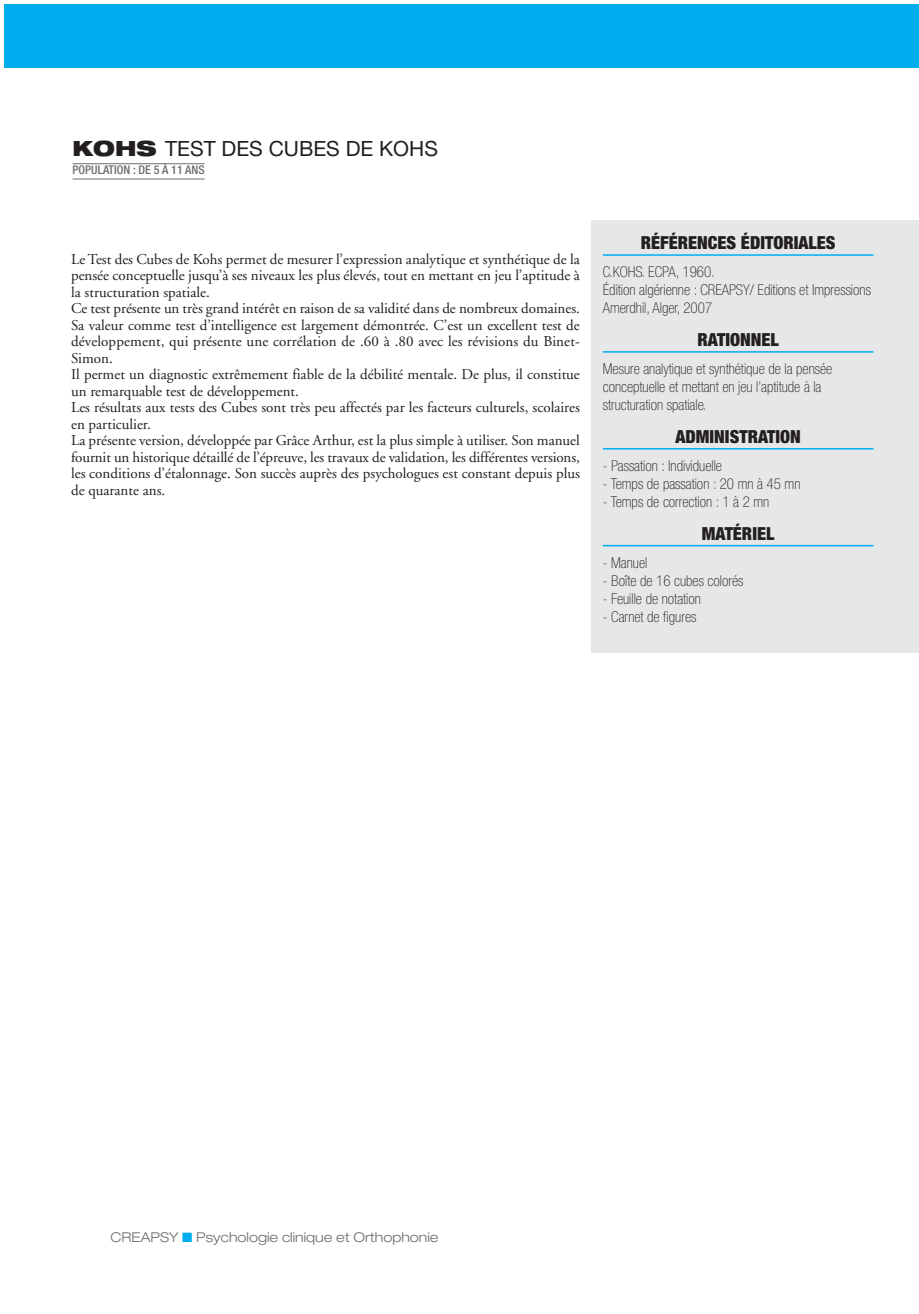
<style>
.page{position:relative;width:919px;height:1314px;background:#fff}
.page>*{position:absolute;margin:0;border:0;box-sizing:border-box;transform-origin:0 0}
.t1{font:21px "Helvetica Neue LT Std";color:#231f20}
.t2{font:900 condensed 18px "Helvetica Neue LT Std";color:#231f20}
.t3{font:15px/16.5px "Adobe Garamond";color:#231f20}
.t4{font:100 condensed 15px/18px "Helvetica Neue LT Std";color:#231f20}
.t5{font:300 expanded 13.5px "Helvetica Neue LT Std";color:#6c6d70}
.t6{font:500 condensed 12px "Helvetica Neue LT Std";color:#6c6d70}
.s1{font-weight:900;font-stretch:expanded}
.s2{color:#00aeef}
</style>
<div class="page">
<div style="left:591px;top:220px;width:327px;height:433px;background:#e6e7e9"></div>
<hr style="left:603px;top:254px;width:270px;height:2px;background:#00aeef">
<hr style="left:603px;top:351px;width:270px;height:2px;background:#00aeef">
<hr style="left:603px;top:448px;width:270px;height:1px;background:#00aeef">
<hr style="left:603px;top:545px;width:270px;height:1px;background:#00aeef">
<div style="left:4px;top:4px;width:914px;height:64px;background:#00aeef"></div>
<hr style="left:73px;top:163px;width:131px;height:1px;background:#6c6d70">
<hr style="left:73px;top:179px;width:131px;height:1px;background:#6c6d70">
<h1 class="t1" style="left:73px;top:141px;width:367px"><span class="s1">KOHS</span> TEST DES CUBES DE KOHS</h1>
<p class="t6" style="left:73px;top:166px;width:133px">POPULATION : DE 5 À 11 ANS</p>
<p class="t3" style="left:71px;top:252px;width:510px">Le Test des Cubes de Kohs permet de mesurer l’expression analytique et synthétique de la pensée conceptuelle jusqu’à ses niveaux les plus élevés, tout en mettant en jeu l’aptitude à la structuration spatiale.<br>Ce test présente un très grand intérêt en raison de sa validité dans de nombreux domaines.<br>Sa valeur comme test d’intelligence est largement démontrée. C’est un excellent test de développement, qui présente une corrélation de .60 à .80 avec les révisions du Binet-Simon.<br>Il permet un diagnostic extrêmement fiable de la débilité mentale. De plus, il constitue un remarquable test de développement.<br>Les résultats aux tests des Cubes sont très peu affectés par les facteurs culturels, scolaires en particulier.<br>La présente version, développée par Grâce Arthur, est la plus simple à utiliser. Son manuel fournit un historique détaillé de l’épreuve, les travaux de validation, les différentes versions, les conditions d’étalonnage. Son succès auprès des psychologues est constant depuis plus de quarante ans.</p>
<p class="t2" style="left:641px;top:236px;width:196px">RÉFÉRENCES ÉDITORIALES</p>
<p class="t4" style="left:603px;top:264px;width:269px">C.KOHS. ECPA, 1960.<br>Édition algérienne : CREAPSY/ Editions et Impressions<br>Amerdhil, Alger, 2007</p>
<p class="t2" style="left:697px;top:333px;width:83px">RATIONNEL</p>
<p class="t4" style="left:603px;top:361px;width:231px">Mesure analytique et synthétique de la pensée conceptuelle et mettant en jeu l’aptitude à la structuration spatiale.</p>
<p class="t2" style="left:675px;top:430px;width:126px">ADMINISTRATION</p>
<p class="t4" style="left:603px;top:458px;width:121px">- Passation : Individuelle</p>
<p class="t4" style="left:603px;top:476px;width:199px">- Temps de passation : 20 mn à 45 mn</p>
<p class="t4" style="left:603px;top:494px;width:168px">- Temps de correction : 1 à 2 mn</p>
<p class="t2" style="left:702px;top:527px;width:74px">MATÉRIEL</p>
<p class="t4" style="left:603px;top:555px;width:46px">- Manuel</p>
<p class="t4" style="left:603px;top:573px;width:142px">- Boîte de 16 cubes colorés</p>
<p class="t4" style="left:603px;top:591px;width:99px">- Feuille de notation</p>
<p class="t4" style="left:603px;top:609px;width:95px">- Carnet de figures</p>
<p class="t5" style="left:111px;top:1232px;width:329px">CREAPSY <span class="s2">■</span> Psychologie clinique et Orthophonie</p>
</div>
